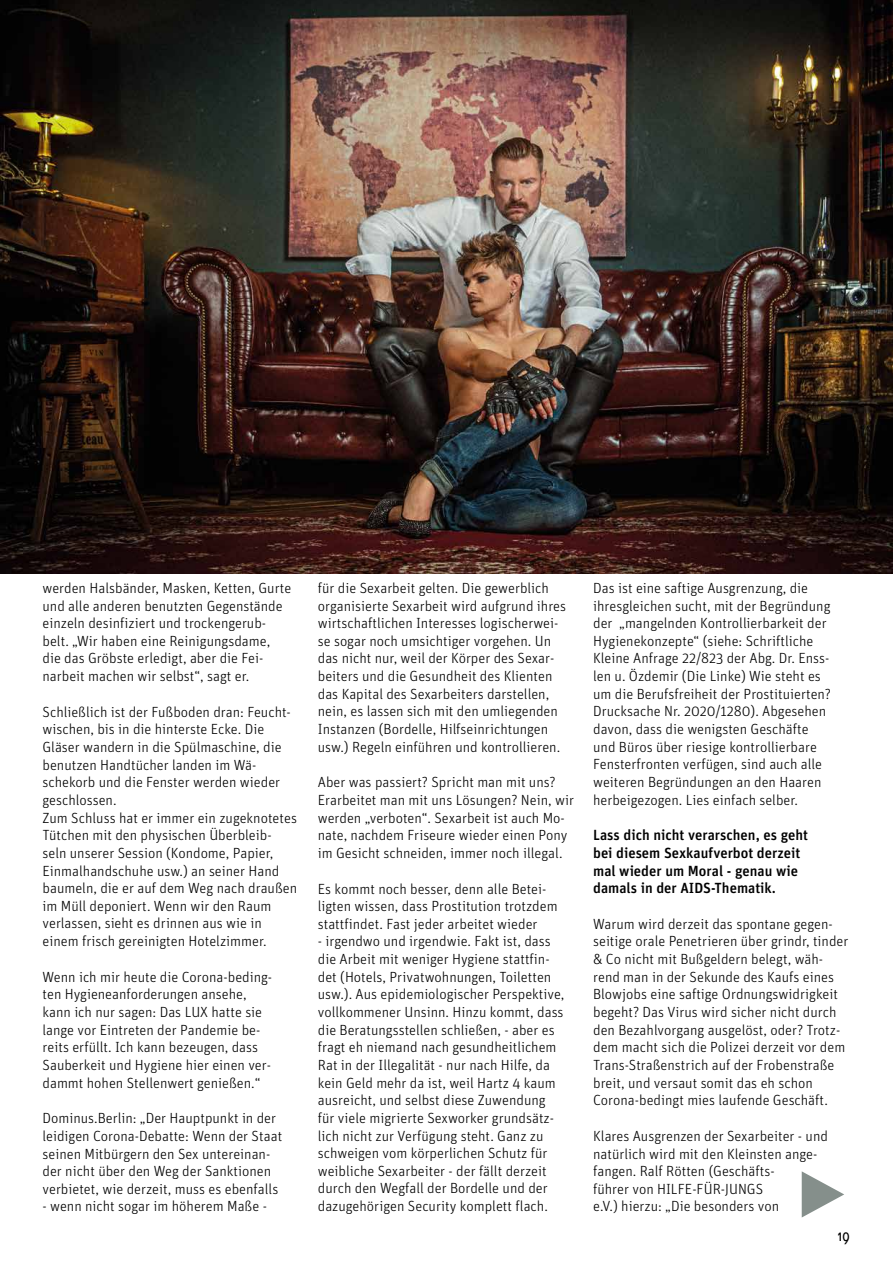
<style>
.page{position:relative;width:893px;height:1263px;background:#fff}
.page>*{position:absolute;margin:0;border:0;box-sizing:border-box;transform-origin:0 0}
.t1{font:condensed 18px "Super Grotesk A";color:#000}
.t2{font:300 14.7px/17.7px "Unit";color:#000}
.t3{font:500 14.7px/17.7px "Unit";color:#000}
</style>
<div class="page">
<svg style="left:802px;top:1171px;width:42px;height:46px"></svg>
<img style="left:0;top:0;width:893px;height:573px">
<p class="t2" style="left:43px;top:579px;width:250px">werden Halsbänder, Masken, Ketten, Gurte und alle anderen benutzten Gegenstände einzeln desinfiziert und trockengerub&shy;belt. „Wir haben eine Reinigungsdame, die das Gröbste erledigt, aber die Fei&shy;narbeit machen wir selbst“, sagt er.</p>
<p class="t2" style="left:43px;top:703px;width:256px">Schließlich ist der Fußboden dran: Feucht&shy;wischen, bis in die hinterste Ecke. Die Gläser wandern in die Spülmaschine, die benutzen Handtücher landen im Wä&shy;schekorb und die Fenster werden wieder geschlossen.<br>Zum Schluss hat er immer ein zugeknotetes Tütchen mit den physischen Überbleib&shy;seln unserer Session (Kondome, Papier, Einmalhandschuhe usw.) an seiner Hand baumeln, die er auf dem Weg nach draußen im Müll deponiert. Wenn wir den Raum verlassen, sieht es drinnen aus wie in einem frisch gereinigten Hotelzimmer.</p>
<p class="t2" style="left:43px;top:968px;width:231px">Wenn ich mir heute die Corona-beding&shy;ten Hygieneanforderungen ansehe, kann ich nur sagen: Das LUX hatte sie lange vor Eintreten der Pandemie be&shy;reits erfüllt. Ich kann bezeugen, dass Sauberkeit und Hygiene hier einen ver&shy;dammt hohen Stellenwert genießen.“</p>
<p class="t2" style="left:43px;top:1109px;width:241px">Dominus.Berlin: „Der Hauptpunkt in der leidigen Corona-Debatte: Wenn der Staat seinen Mitbürgern den Sex untereinan&shy;der nicht über den Weg der Sanktionen verbietet, wie derzeit, muss es ebenfalls</p>
<p class="t2" style="left:43px;top:1197px;width:226px">- wenn nicht sogar im höherem Maße -</p>
<p class="t2" style="left:318px;top:579px;width:250px">für die Sexarbeit gelten. Die gewerblich organisierte Sexarbeit wird aufgrund ihres wirtschaftlichen Interesses logischerwei&shy;se sogar noch umsichtiger vorgehen. Un das nicht nur, weil der Körper des Sexar&shy;beiters und die Gesundheit des Klienten das Kapital des Sexarbeiters darstellen, nein, es lassen sich mit den umliegenden Instanzen (Bordelle, Hilfseinrichtungen usw.) Regeln einführen und kontrollieren.</p>
<p class="t2" style="left:318px;top:773px;width:258px">Aber was passiert? Spricht man mit uns?<br>Erarbeitet man mit uns Lösungen? Nein, wir werden „verboten“. Sexarbeit ist auch Mo&shy;nate, nachdem Friseure wieder einen Pony im Gesicht schneiden, immer noch illegal.</p>
<p class="t2" style="left:318px;top:879px;width:241px">Es kommt noch besser, denn alle Betei&shy;ligten wissen, dass Prostitution trotzdem stattfindet. Fast jeder arbeitet wieder</p>
<p class="t2" style="left:318px;top:932px;width:248px">- irgendwo und irgendwie. Fakt ist, dass die Arbeit mit weniger Hygiene stattfin&shy;det (Hotels, Privatwohnungen, Toiletten usw.). Aus epidemiologischer Perspektive, vollkommener Unsinn. Hinzu kommt, dass die Beratungsstellen schließen, - aber es fragt eh niemand nach gesundheitlichem Rat in der Illegalität - nur nach Hilfe, da kein Geld mehr da ist, weil Hartz 4 kaum ausreicht, und selbst diese Zuwendung für viele migrierte Sexworker grundsätz&shy;lich nicht zur Verfügung steht. Ganz zu schweigen vom körperlichen Schutz für weibliche Sexarbeiter - der fällt derzeit durch den Wegfall der Bordelle und der dazugehörigen Security komplett flach.</p>
<p class="t2" style="left:593px;top:579px;width:239px">Das ist eine saftige Ausgrenzung, die ihresgleichen sucht, mit der Begründung der „mangelnden Kontrollierbarkeit der Hygienekonzepte“ (siehe: Schriftliche Kleine Anfrage 22/823 der Abg. Dr. Enss&shy;len u. Özdemir (Die Linke) Wie steht es um die Berufsfreiheit der Prostituierten?<br>Drucksache Nr. 2020/1280). Abgesehen davon, dass die wenigsten Geschäfte und Büros über riesige kontrollierbare Fensterfronten verfügen, sind auch alle weiteren Begründungen an den Haaren herbeigezogen. Lies einfach selber.</p>
<p class="t3" style="left:593px;top:826px;width:216px">Lass dich nicht verarschen, es geht bei diesem Sexkaufverbot derzeit mal wieder um Moral - genau wie damals in der AIDS-Thematik.</p>
<p class="t2" style="left:593px;top:915px;width:257px">Warum wird derzeit das spontane gegen&shy;seitige orale Penetrieren über grindr, tinder &amp; Co nicht mit Bußgeldern belegt, wäh&shy;rend man in der Sekunde des Kaufs eines Blowjobs eine saftige Ordnungswidrigkeit begeht? Das Virus wird sicher nicht durch den Bezahlvorgang ausgelöst, oder? Trotz&shy;dem macht sich die Polizei derzeit vor dem Trans-Straßenstrich auf der Frobenstraße breit, und versaut somit das eh schon Corona-bedingt mies laufende Geschäft.</p>
<p class="t2" style="left:593px;top:1127px;width:236px">Klares Ausgrenzen der Sexarbeiter - und natürlich wird mit den Kleinsten ange&shy;fangen. Ralf Rötten (Geschäfts-<br>führer von HILFE-FÜR-JUNGS<br>e.V.) hierzu: „Die besonders von</p>
<p class="t1" style="left:838px;top:1224px;width:13px">19</p>
</div>
